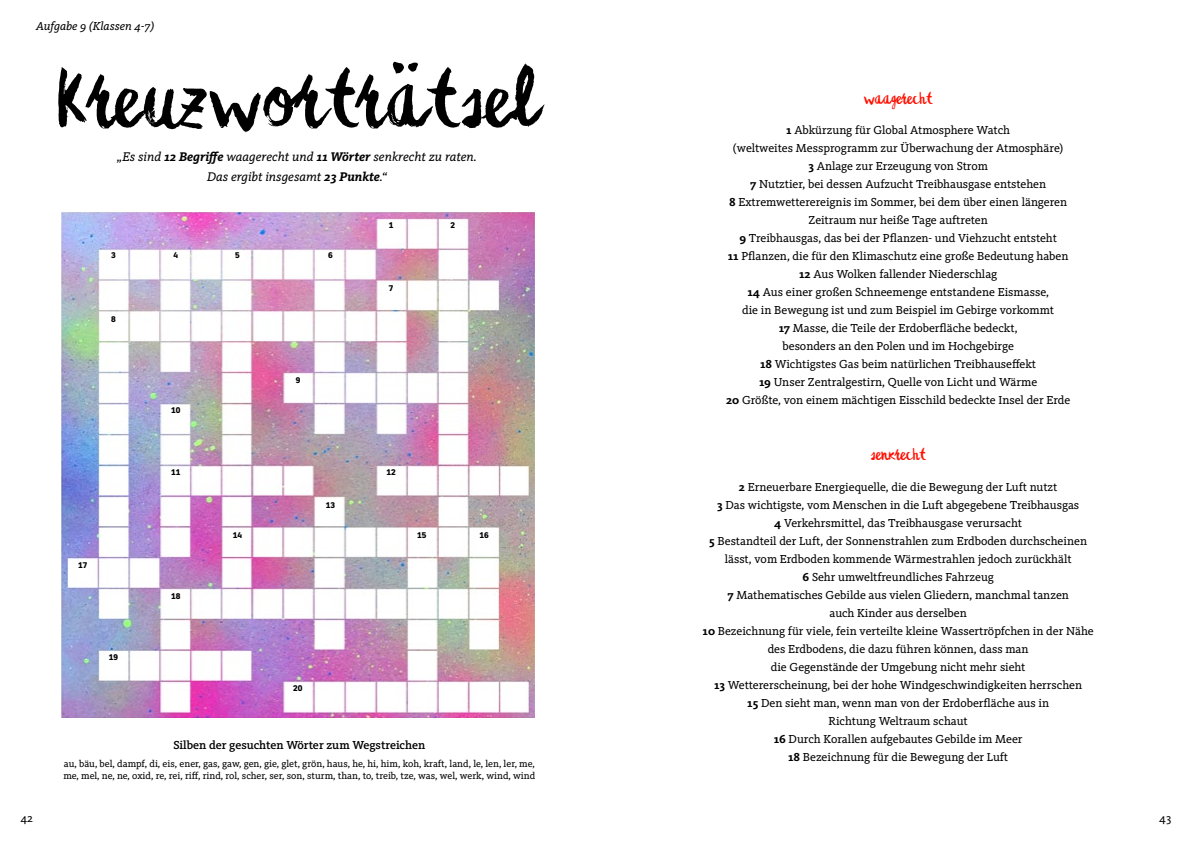
<style>
.page{position:relative;width:1191px;height:842px;background:#fff}
.page>*{position:absolute;margin:0;border:0;box-sizing:border-box;transform-origin:0 0}
.t1{font:90.1px "Besom";color:#000}
.t2{font:18.4px "Besom";color:#ff1002}
.t3{font:italic 13px/20px "Kievit Slab OT";color:#000;text-align:center}
.t4{font:12px/18px "Kievit Slab OT";color:#000;text-align:center}
.t5{font:500 12px "Kievit Slab OT";color:#000}
.t6{font:italic 12px "Kievit Slab OT";color:#000}
.t7{font:10px/12px "Kievit Slab OT";color:#000}
.t8{font:800 9px "Republic";color:#000}
.s1{font-weight:700}
</style>
<div class="page">
<img style="left:62px;top:213px;width:472px;height:505px">
<p class="t6" style="left:36px;top:19px;width:120px">Aufgabe 9 (Klassen 4-7)</p>
<h1 class="t1" style="left:56px;top:32px;width:483px">Kreuzworträtsel</h1>
<p class="t3" style="left:117px;top:147px;width:361px">„Es sind <span class="s1">12 Begriffe</span> waagerecht und <span class="s1">11 Wörter</span> senkrecht zu raten.<br>Das ergibt insgesamt <span class="s1">23 Punkte</span>.“</p>
<p class="t8" style="left:111px;top:249px;width:6px">3</p>
<p class="t8" style="left:173px;top:249px;width:6px">4</p>
<p class="t8" style="left:235px;top:249px;width:6px">5</p>
<p class="t8" style="left:328px;top:249px;width:6px">6</p>
<p class="t8" style="left:111px;top:313px;width:6px">8</p>
<p class="t8" style="left:171px;top:404px;width:11px">10</p>
<p class="t8" style="left:296px;top:374px;width:6px">9</p>
<p class="t8" style="left:389px;top:219px;width:6px">1</p>
<p class="t8" style="left:450px;top:219px;width:6px">2</p>
<p class="t8" style="left:389px;top:282px;width:6px">7</p>
<p class="t8" style="left:78px;top:558px;width:11px">17</p>
<p class="t8" style="left:109px;top:651px;width:11px">19</p>
<p class="t8" style="left:171px;top:466px;width:11px">11</p>
<p class="t8" style="left:387px;top:466px;width:11px">12</p>
<p class="t8" style="left:326px;top:498px;width:11px">13</p>
<p class="t8" style="left:233px;top:529px;width:11px">14</p>
<p class="t8" style="left:417px;top:529px;width:11px">15</p>
<p class="t8" style="left:479px;top:529px;width:11px">16</p>
<p class="t8" style="left:171px;top:590px;width:11px">18</p>
<p class="t8" style="left:293px;top:682px;width:11px">20</p>
<p class="t5" style="left:173px;top:738px;width:253px">Silben der gesuchten Wörter zum Wegstreichen</p>
<p class="t7" style="left:63px;top:758px;width:473px">au, bäu, bel, dampf, di, eis, ener, gas, gaw, gen, gie, glet, grön, haus, he, hi, him, koh, kraft, land, le, len, ler, me, me, mel, ne, ne, oxid, re, rei, riff, rind, rol, scher, ser, son, sturm, than, to, treib, tze, was, wel, werk, wind, wind</p>
<h2 class="t2" style="left:863px;top:84px;width:70px">waagerecht</h2>
<p class="t4" style="left:726px;top:121px;width:346px"><span class="s1">1</span> Abkürzung für Global Atmosphere Watch<br>(weltweites Messprogramm zur Überwachung der Atmosphäre)<br><span class="s1">3</span> Anlage zur Erzeugung von Strom<br><span class="s1">7</span> Nutztier, bei dessen Aufzucht Treibhausgase entstehen<br><span class="s1">8</span> Extremwetterereignis im Sommer, bei dem über einen längeren Zeitraum nur heiße Tage auftreten<br><span class="s1">9</span> Treibhausgas, das bei der Pflanzen- und Viehzucht entsteht<br><span class="s1">11</span> Pflanzen, die für den Klimaschutz eine große Bedeutung haben <span class="s1">12</span> Aus Wolken fallender Niederschlag<br><span class="s1">14</span> Aus einer großen Schneemenge entstandene Eismasse,<br>die in Bewegung ist und zum Beispiel im Gebirge vorkommt<br><span class="s1">17</span> Masse, die Teile der Erdoberfläche bedeckt,<br>besonders an den Polen und im Hochgebirge<br><span class="s1">18</span> Wichtigstes Gas beim natürlichen Treibhauseffekt<br><span class="s1">19</span> Unser Zentralgestirn, Quelle von Licht und Wärme<br><span class="s1">20</span> Größte, von einem mächtigen Eisschild bedeckte Insel der Erde</p>
<h2 class="t2" style="left:870px;top:441px;width:57px">senkrecht</h2>
<p class="t4" style="left:702px;top:478px;width:393px"><span class="s1">2</span> Erneuerbare Energiequelle, die die Bewegung der Luft nutzt<br><span class="s1">3</span> Das wichtigste, vom Menschen in die Luft abgegebene Treibhausgas<br><span class="s1">4</span> Verkehrsmittel, das Treibhausgase verursacht<br><span class="s1">5</span> Bestandteil der Luft, der Sonnenstrahlen zum Erdboden durchscheinen lässt, vom Erdboden kommende Wärmestrahlen jedoch zurückhält<br><span class="s1">6</span> Sehr umweltfreundliches Fahrzeug<br><span class="s1">7</span> Mathematisches Gebilde aus vielen Gliedern, manchmal tanzen<br>auch Kinder aus derselben<br><span class="s1">10</span> Bezeichnung für viele, fein verteilte kleine Wassertröpfchen in der Nähe des Erdbodens, die dazu führen können, dass man<br>die Gegenstände der Umgebung nicht mehr sieht<br><span class="s1">13</span> Wettererscheinung, bei der hohe Windgeschwindigkeiten herrschen<br><span class="s1">15</span> Den sieht man, wenn man von der Erdoberfläche aus in<br>Richtung Weltraum schaut<br><span class="s1">16</span> Durch Korallen aufgebautes Gebilde im Meer<br><span class="s1">18</span> Bezeichnung für die Bewegung der Luft</p>
<p class="t4" style="left:20px;top:809px;width:14px">42</p>
<p class="t4" style="left:1159px;top:809px;width:14px">43</p>
</div>
